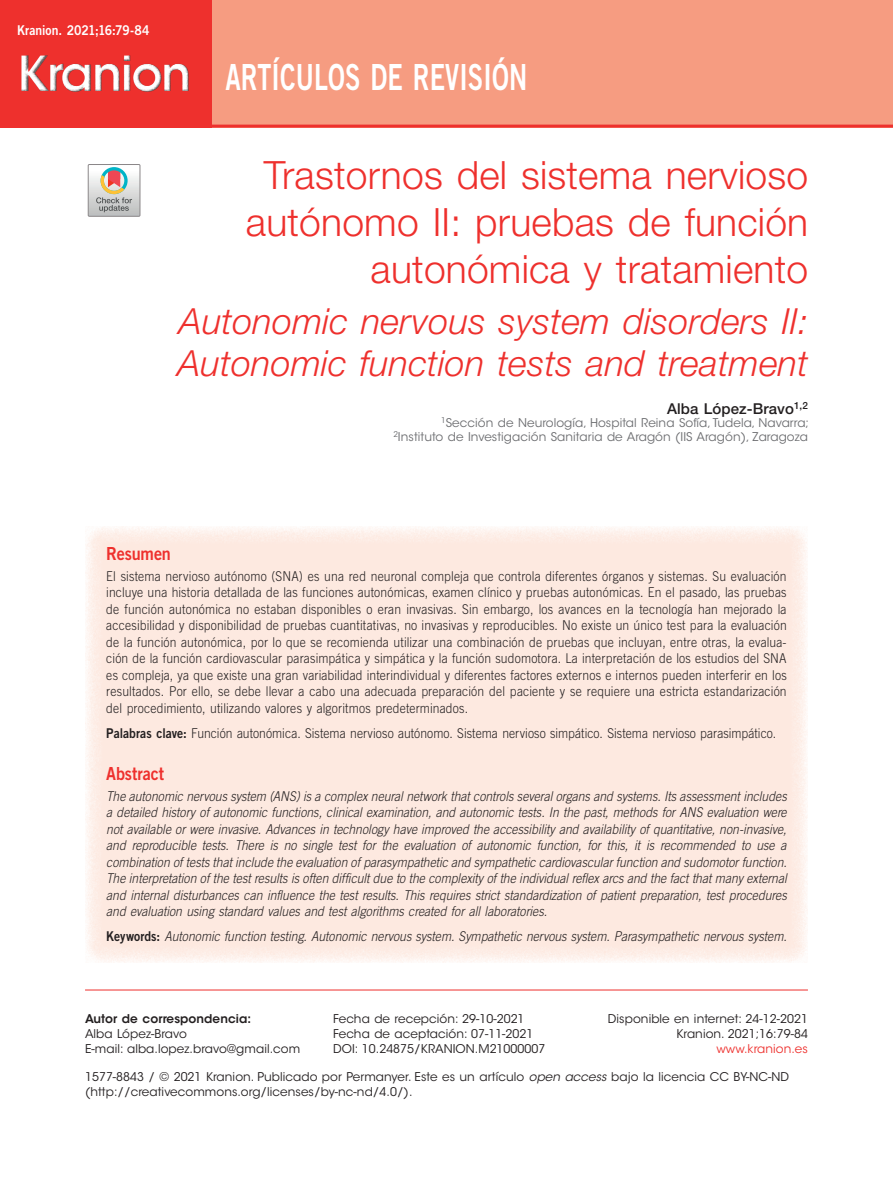
<style>
.page{position:relative;width:893px;height:1191px;background:#fff}
.page>*{position:absolute;margin:0;border:0;box-sizing:border-box;transform-origin:0 0}
.t1{font:600 48.15px "ITC Avant Garde Std";letter-spacing:-.04em;color:#fff}
.t2{font:300 39px/46.8px "Helvetica Neue LT Std";letter-spacing:.005em;color:#ee302d;text-align:right}
.t3{font:italic 300 36px/42px "Helvetica Neue LT Std";letter-spacing:.005em;color:#ee302d}
.t4{font:36px "Trade Gothic LT Std Bd 2";letter-spacing:.005em;color:#fff;scale:.7 1}
.t5{font:18px "Trade Gothic LT Std Bd 2";letter-spacing:-.005em;color:#ee302d;scale:.9 1}
.t6{font:500 15px "Helvetica Neue LT Std";letter-spacing:.005em;color:#231f20}
.t7{font:300 13.5px/16.5px "Trade Gothic LT Std";letter-spacing:.005em;color:#231f20;text-align:justify;scale:.9 1}
.t8{font:italic 300 13.5px/16.5px "Trade Gothic LT Std";color:#231f20;text-align:justify;scale:.9 1}
.t9{font:13.5px "Trade Gothic LT Std Bd 2";letter-spacing:-.005em;color:#fff;scale:.9 1}
.t10{font:12px/15px "ITC Avant Garde Std";letter-spacing:.005em;color:#231f20}
.t11{font:12px/13.5px "ITC Avant Garde Std";letter-spacing:.005em;color:#6c6d70;text-align:right}
.t12{font:600 12px "ITC Avant Garde Std";letter-spacing:.005em;color:#231f20}
.t13{font:12px "ITC Avant Garde Std";letter-spacing:.005em;color:#ee302d}
.s1{font-family:"Trade Gothic LT Std Bd 2";font-weight:400}
.s2{font-family:"Trade Gothic LT Std Bd 2";font-weight:400;font-style:normal}
.s3{font-style:italic}
</style>
<div class="page">
<div style="left:0;top:0;width:213px;height:128px;background:#ee302d"></div>
<div style="left:10px;top:42px;width:240px;height:62px;background:#231f20;opacity:.75"></div>
<div style="left:213px;top:0;width:680px;height:128px;background:#f69c81"></div>
<div style="left:85px;top:526px;width:723px;height:436px;background:#fde9e0"></div>
<hr style="left:85px;top:989px;width:723px;height:1px;background:#ee302d">
<svg style="left:88px;top:164px;width:52px;height:52px"></svg>
<hr style="left:0;top:125px;width:893px;height:3px;background:#ee302d">
<p class="t9" style="left:17px;top:22px;width:149px">Kranion. 2021;16:79-84</p>
<h1 class="t1" style="left:17px;top:43px;width:176px">Kranion</h1>
<h3 class="t4" style="left:225px;top:55px;width:433px">ARTÍCULOS DE REVISIÓN</h3>
<h2 class="t2" style="left:246px;top:151px;width:564px">Trastornos del sistema nervioso autónomo II: pruebas de función autonómica y tratamiento</h2>
<h3 class="t3" style="left:178px;top:299px;width:632px">Autonomic nervous system disorders II:<br>Autonomic function tests and treatment</h3>
<p class="t6" style="left:667px;top:399px;width:142px">Alba López-Bravo<sup>1,2</sup></p>
<p class="t11" style="left:393px;top:416px;width:417px"><sup>1</sup>Sección de Neurología, Hospital Reina Sofía, Tudela, Navarra;<br><sup>2</sup>Instituto de Investigación Sanitaria de Aragón (IIS Aragón), Zaragoza</p>
<h3 class="t5" style="left:106px;top:542px;width:73px">Resumen</h3>
<p class="t7" style="left:106px;top:567px;width:758px">El sistema nervioso autónomo (SNA) es una red neuronal compleja que controla diferentes órganos y sistemas. Su evaluación incluye una historia detallada de las funciones autonómicas, examen clínico y pruebas autonómicas. En el pasado, las pruebas de función autonómica no estaban disponibles o eran invasivas. Sin embargo, los avances en la tecnología han mejorado la accesibilidad y disponibilidad de pruebas cuantitativas, no invasivas y reproducibles. No existe un único test para la evaluación de la función autonómica, por lo que se recomienda utilizar una combinación de pruebas que incluyan, entre otras, la evalua&shy;ción de la función cardiovascular parasimpática y simpática y la función sudomotora. La interpretación de los estudios del SNA es compleja, ya que existe una gran variabilidad interindividual y diferentes factores externos e internos pueden interferir en los resultados. Por ello, se debe llevar a cabo una adecuada preparación del paciente y se requiere una estricta estandarización del procedimiento, utilizando valores y algoritmos predeterminados.</p>
<p class="t7" style="left:106px;top:724px;width:746px"><span class="s1">Palabras clave:</span> Función autonómica. Sistema nervioso autónomo. Sistema nervioso simpático. Sistema nervioso parasimpático.</p>
<h3 class="t5" style="left:106px;top:762px;width:66px">Abstract</h3>
<p class="t8" style="left:106px;top:788px;width:758px">The autonomic nervous system (ANS) is a complex neural network that controls several organs and systems. Its assessment includes a detailed history of autonomic functions, clinical examination, and autonomic tests. In the past, methods for ANS evaluation were not available or were invasive. Advances in technology have improved the accessibility and availability of quantitative, non-invasive, and reproducible tests. There is no single test for the evaluation of autonomic function, for this, it is recommended to use a combination of tests that include the evaluation of parasympathetic and sympathetic cardiovascular function and sudomotor function.<br>The interpretation of the test results is often difficult due to the complexity of the individual reflex arcs and the fact that many external and internal disturbances can influence the test results. This requires strict standardization of patient preparation, test procedures and evaluation using standard values and test algorithms created for all laboratories.</p>
<p class="t8" style="left:106px;top:928px;width:757px"><span class="s2">Keywords:</span> Autonomic function testing. Autonomic nervous system. Sympathetic nervous system. Parasympathetic nervous system.</p>
<p class="t10" style="left:333px;top:1011px;width:214px">Fecha de recepción: 29-10-2021<br>Fecha de aceptación: 07-11-2021<br>DOI: 10.24875/KRANION.M21000007</p>
<p class="t10" style="left:608px;top:1011px;width:202px;text-align:right">Disponible en internet: 24-12-2021<br>Kranion. 2021;16:79-84</p>
<p class="t12" style="left:85px;top:1010px;width:168px">Autor de correspondencia:</p>
<p class="t10" style="left:85px;top:1026px;width:217px">Alba López-Bravo<br>E-mail: alba.lopez.bravo@gmail.com</p>
<p class="t13" style="left:716px;top:1041px;width:93px">www.kranion.es</p>
<p class="t10" style="left:85px;top:1069px;width:706px">1577-8843 / © 2021 Kranion. Publicado por Permanyer. Este es un artículo <span class="s3">open access</span> bajo la licencia CC BY-NC-ND (http://creativecommons.org/licenses/by-nc-nd/4.0/).</p>
</div>
